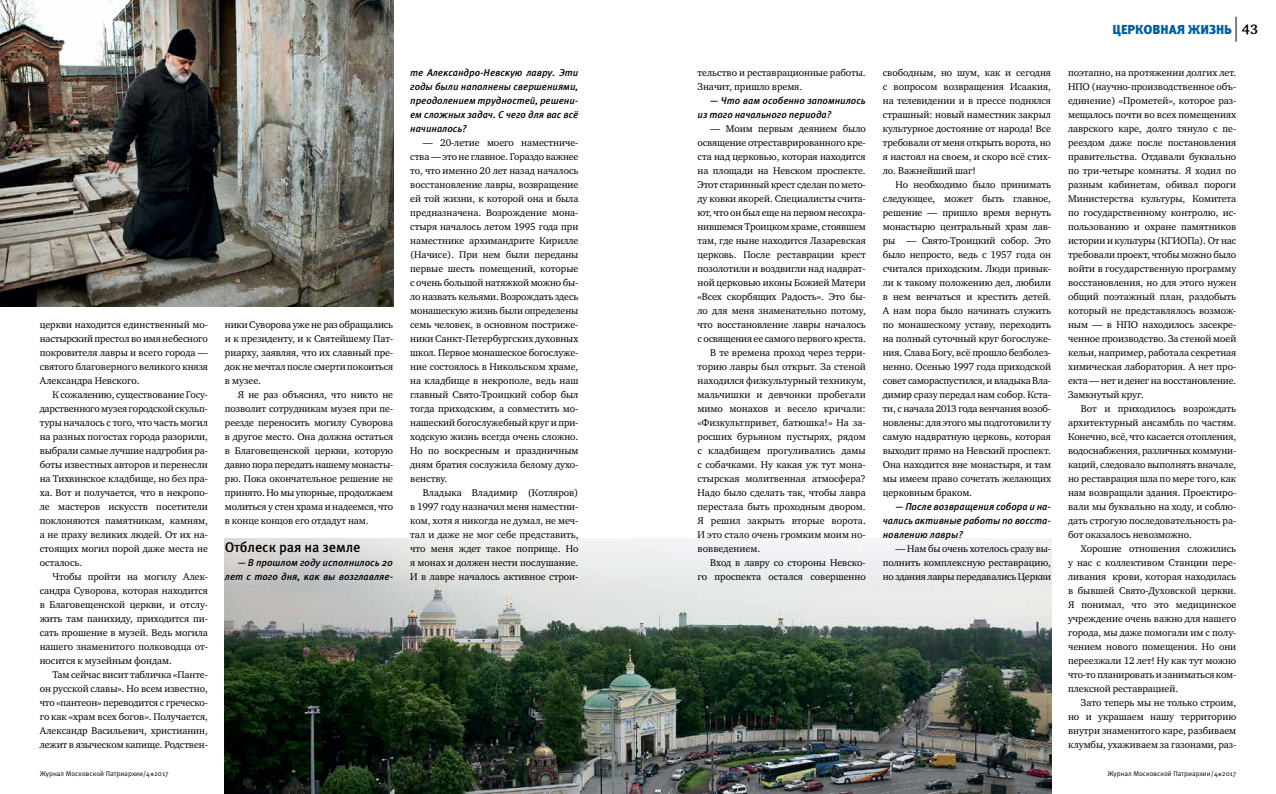
<style>
.page{position:relative;width:1276px;height:794px;background:#fff}
.page>*{position:absolute;margin:0;border:0;box-sizing:border-box;transform-origin:0 0}
.t1{font:500 14px "Meta Pro";letter-spacing:-.005em;color:#000}
.t2{font:700 14px "Charter ITC";color:#000}
.t3{font:900 13px "Meta Pro";letter-spacing:-.005em;color:#005ea1}
.t4{font:10px/14px "Charter ITC";letter-spacing:-.005em;color:#000;text-align:justify}
.t5{font:italic 500 10px/14px "Meta Pro";letter-spacing:-.005em;color:#000;text-align:justify}
.t6{font:7px "Meta Pro";color:#000}
</style>
<div class="page">
<svg style="left:1235px;top:17px;width:1px;height:25px"></svg>
<svg style="left:150px;top:772px;width:4px;height:4px"></svg>
<img style="left:225px;top:538px;width:826px;height:256px">
<img style="left:0;top:0;width:393px;height:307px">
<p class="t4" style="left:40px;top:317px;width:170px">церкви находится единственный мо&shy;настырский престол во имя небесного покровителя лавры и всего города — святого благоверного великого князя Александра Невского.</p>
<p class="t4" style="left:40px;top:387px;width:170px;text-indent:13px">К сожалению, существование Госу&shy;дарственного музея городской скульп&shy;туры началось с того, что часть могил на разных погостах города разорили, выбрали самые лучшие надгробия ра&shy;боты известных авторов и перенесли на Тихвинское кладбище, но без пра&shy;ха. Вот и получается, что в некропо&shy;ле мастеров искусств посетители поклоняются памятникам, камням, а не праху великих людей. От их на&shy;стоящих могил порой даже места не осталось.</p>
<p class="t4" style="left:40px;top:569px;width:170px;text-indent:13px">Чтобы пройти на могилу Алек&shy;сандра Суворова, которая находится в Благовещенской церкви, и отслу&shy;жить там панихиду, приходится пи&shy;сать прошение в музей. Ведь могила нашего знаменитого полководца от&shy;носится к музейным фондам.</p>
<p class="t4" style="left:40px;top:667px;width:170px;text-indent:13px">Там сейчас висит табличка «Панте&shy;он русской славы». Но всем известно, что «пантеон» переводится с греческо&shy;го как «храм всех богов». Получается, Александр Васильевич, христианин, лежит в языческом капище. Родствен-</p>
<p class="t4" style="left:225px;top:317px;width:170px">ники Суворова уже не раз обращались и к президенту, и к Святейшему Пат&shy;риарху, заявляя, что их славный пре&shy;док не мечтал после смерти покоиться в музее.</p>
<p class="t4" style="left:225px;top:387px;width:170px;text-indent:13px">Я не раз объяснял, что никто не позволит сотрудникам музея при пе&shy;реезде переносить могилу Суворова в другое место. Она должна остаться в Благовещенской церкви, которую давно пора передать нашему монасты&shy;рю. Пока окончательное решение не принято. Но мы упорные, продолжаем молиться у стен храма и надеемся, что в конце концов его отдадут нам.</p>
<h1 class="t1" style="left:225px;top:538px;width:137px">Отблеск рая на земле</h1>
<p class="t5" style="left:225px;top:556px;width:170px;text-align:right">— В прошлом году исполнилось 20 лет с того дня, как вы возглавляе-</p>
<p class="t5" style="left:410px;top:66px;width:170px">те Александро-Невскую лавру. Эти годы были наполнены свершениями, преодолением трудностей, решени&shy;ем сложных задач. С чего для вас всё начиналось?</p>
<p class="t4" style="left:410px;top:135px;width:170px;text-indent:13px">— 20-летие моего наместниче&shy;ства — это не главное. Гораздо важнее то, что именно 20 лет назад началось восстановление лавры, возвращение ей той жизни, к которой она и была предназначена. Возрождение мона&shy;стыря началось летом 1995 года при наместнике архимандрите Кирилле (Начисе). При нем были переданы первые шесть помещений, которые с очень большой натяжкой можно бы&shy;ло назвать кельями. Возрождать здесь монашескую жизнь были определены семь человек, в основном постриже&shy;ники Санкт-Петербургских духовных школ. Первое монашеское богослуже&shy;ние состоялось в Никольском храме, на кладбище в некрополе, ведь наш главный Свято-Троицкий собор был тогда приходским, а совместить мо&shy;нашеский богослужебный круг и при&shy;ходскую жизнь всегда очень сложно.<br>Но по воскресным и праздничным дням братия сослужила белому духо&shy;венству.</p>
<p class="t4" style="left:410px;top:485px;width:170px;text-indent:13px">Владыка Владимир (Котляров) в 1997 году назначил меня наместни&shy;ком, хотя я никогда не думал, не меч&shy;тал и даже не мог себе представить, что меня ждет такое поприще. Но я монах и должен нести послушание.<br>И в лавре началось активное строи-</p>
<p class="t4" style="left:697px;top:65px;width:170px">тельство и реставрационные работы.<br>Значит, пришло время.</p>
<p class="t5" style="left:697px;top:94px;width:170px;text-indent:13px">— Что вам особенно запомнилось из того начального периода?</p>
<p class="t4" style="left:710px;top:121px;width:157px">— Моим первым деянием было</p>
<p class="t4" style="left:697px;top:135px;width:170px">освящение отреставрированного кре-</p>
<p class="t4" style="left:697px;top:149px;width:170px">ста над церковью, которая находится</p>
<p class="t4" style="left:697px;top:163px;width:170px">на площади на Невском проспекте.</p>
<p class="t4" style="left:697px;top:177px;width:170px">Этот старинный крест сделан по мето-</p>
<p class="t4" style="left:697px;top:191px;width:170px">ду ковки якорей. Специалисты счита-</p>
<p class="t4" style="left:697px;top:205px;width:170px">ют, что он был еще на первом несохра-</p>
<p class="t4" style="left:697px;top:219px;width:170px">нившемся Троицком храме, стоявшем</p>
<p class="t4" style="left:697px;top:233px;width:170px">там, где ныне находится Лазаревская</p>
<p class="t4" style="left:697px;top:247px;width:170px">церковь. После реставрации крест</p>
<p class="t4" style="left:697px;top:261px;width:170px">позолотили и воздвигли над надврат-</p>
<p class="t4" style="left:697px;top:275px;width:170px">ной церковью иконы Божией Матери</p>
<p class="t4" style="left:697px;top:289px;width:170px">«Всех скорбящих Радость». Это бы-</p>
<p class="t4" style="left:697px;top:303px;width:170px">ло для меня знаменательно потому,</p>
<p class="t4" style="left:697px;top:317px;width:170px">что восстановление лавры началось</p>
<p class="t4" style="left:697px;top:331px;width:170px">с освящения ее самого первого креста.</p>
<p class="t4" style="left:710px;top:345px;width:157px">В те времена проход через терри-</p>
<p class="t4" style="left:697px;top:359px;width:170px">торию лавры был открыт. За стеной</p>
<p class="t4" style="left:697px;top:373px;width:170px">находился физкультурный техникум,</p>
<p class="t4" style="left:697px;top:387px;width:170px">мальчишки и девчонки пробегали</p>
<p class="t4" style="left:697px;top:401px;width:170px">мимо монахов и весело кричали:</p>
<p class="t4" style="left:697px;top:415px;width:170px">«Физкультпривет, батюшка!» На за-</p>
<p class="t4" style="left:697px;top:429px;width:170px">росших бурьяном пустырях, рядом</p>
<p class="t4" style="left:697px;top:443px;width:170px">с кладбищем прогуливались дамы</p>
<p class="t4" style="left:697px;top:457px;width:170px">с собачками. Ну какая уж тут мона-</p>
<p class="t4" style="left:697px;top:471px;width:170px">стырская молитвенная атмосфера?</p>
<p class="t4" style="left:697px;top:485px;width:170px">Надо было сделать так, чтобы лавра</p>
<p class="t4" style="left:697px;top:499px;width:170px">перестала быть проходным двором.</p>
<p class="t4" style="left:697px;top:513px;width:170px">Я решил закрыть вторые ворота.</p>
<p class="t4" style="left:697px;top:527px;width:170px">И это стало очень громким моим но-</p>
<p class="t4" style="left:697px;top:541px;width:64px">вовведением.</p>
<p class="t4" style="left:710px;top:555px;width:157px">Вход в лавру со стороны Невско-</p>
<p class="t4" style="left:697px;top:569px;width:170px">го проспекта остался совершенно</p>
<p class="t4" style="left:883px;top:65px;width:170px">свободным, но шум, как и сегодня с вопросом возвращения Исаакия, на телевидении и в прессе поднялся страшный: новый наместник закрыл культурное достояние от народа! Все требовали от меня открыть ворота, но я настоял на своем, и скоро всё стих&shy;ло. Важнейший шаг!</p>
<p class="t4" style="left:883px;top:177px;width:170px;text-indent:13px">Но необходимо было принимать следующее, может быть главное, решение — пришло время вернуть монастырю центральный храм лав&shy;ры — Свято-Троицкий собор. Это было непросто, ведь с 1957 года он считался приходским. Люди привык&shy;ли к такому положению дел, любили в нем венчаться и крестить детей.<br>А нам пора было начинать служить по монашескому уставу, переходить на полный суточный круг богослуже&shy;ния. Слава Богу, всё прошло безболез&shy;ненно. Осенью 1997 года приходской совет самораспустился, и владыка Вла&shy;димир сразу передал нам собор. Кста&shy;ти, с начала 2013 года венчания возоб&shy;новлены: для этого мы подготовили ту самую надвратную церковь, которая выходит прямо на Невский проспект.<br>Она находится вне монастыря, и там мы имеем право сочетать желающих церковным браком.</p>
<p class="t5" style="left:883px;top:500px;width:170px;text-indent:13px">— После возвращения собора и на&shy;чались активные работы по восста&shy;новлению лавры?</p>
<p class="t4" style="left:883px;top:541px;width:170px;text-indent:13px">— Нам бы очень хотелось сразу вы&shy;полнить комплексную реставрацию, но здания лавры передавались Церкви</p>
<h2 class="t3" style="left:1112px;top:21px;width:121px">ЦЕРКОВНАЯ ЖИЗНЬ</h2>
<h1 class="t2" style="left:1242px;top:20px;width:18px">43</h1>
<p class="t4" style="left:1068px;top:65px;width:170px">поэтапно, на протяжении долгих лет.<br>НПО (научно-производственное объ&shy;единение) «Прометей», которое раз&shy;мещалось почти во всех помещениях лаврского каре, долго тянуло с пе&shy;реездом даже после постановления правительства. Отдавали буквально по три-четыре комнаты. Я ходил по разным кабинетам, обивал пороги Министерства культуры, Комитета по государственному контролю, ис&shy;пользованию и охране памятников истории и культуры (КГИОПа). От нас требовали проект, чтобы можно было войти в государственную программу восстановления, но для этого нужен общий поэтажный план, раздобыть который не представлялось возмож&shy;ным — в НПО находилось засекре&shy;ченное производство. За стеной моей кельи, например, работала секретная химическая лаборатория. А нет про&shy;екта — нет и денег на восстановление.<br>Замкнутый круг.</p>
<p class="t4" style="left:1068px;top:401px;width:170px;text-indent:13px">Вот и приходилось возрождать архитектурный ансамбль по частям.<br>Конечно, всё, что касается отопления, водоснабжения, различных коммуни&shy;каций, следовало выполнять вначале, но реставрация шла по мере того, как нам возвращали здания. Проектиро&shy;вали мы буквально на ходу, и соблю&shy;дать строгую последовательность ра&shy;бот оказалось невозможно.</p>
<p class="t4" style="left:1068px;top:541px;width:170px;text-indent:13px">Хорошие отношения сложились у нас с коллективом Станции пере&shy;ливания крови, которая находилась в бывшей Свято-Духовской церкви.<br>Я понимал, что это медицинское учреждение очень важно для нашего города, мы даже помогали им с полу&shy;чением нового помещения. Но они переезжали 12 лет! Ну как тут можно что-то планировать и заниматься ком&shy;плексной реставрацией.</p>
<p class="t4" style="left:1068px;top:695px;width:170px;text-indent:13px">Зато теперь мы не только строим, но и украшаем нашу территорию внутри знаменитого каре, разбиваем клумбы, ухаживаем за газонами, раз-</p>
<p class="t6" style="left:40px;top:769px;width:130px">Журнал Московской Патриархии/4 2017</p>
<p class="t6" style="left:1107px;top:769px;width:130px">Журнал Московской Патриархии/4 2017</p>
</div>
